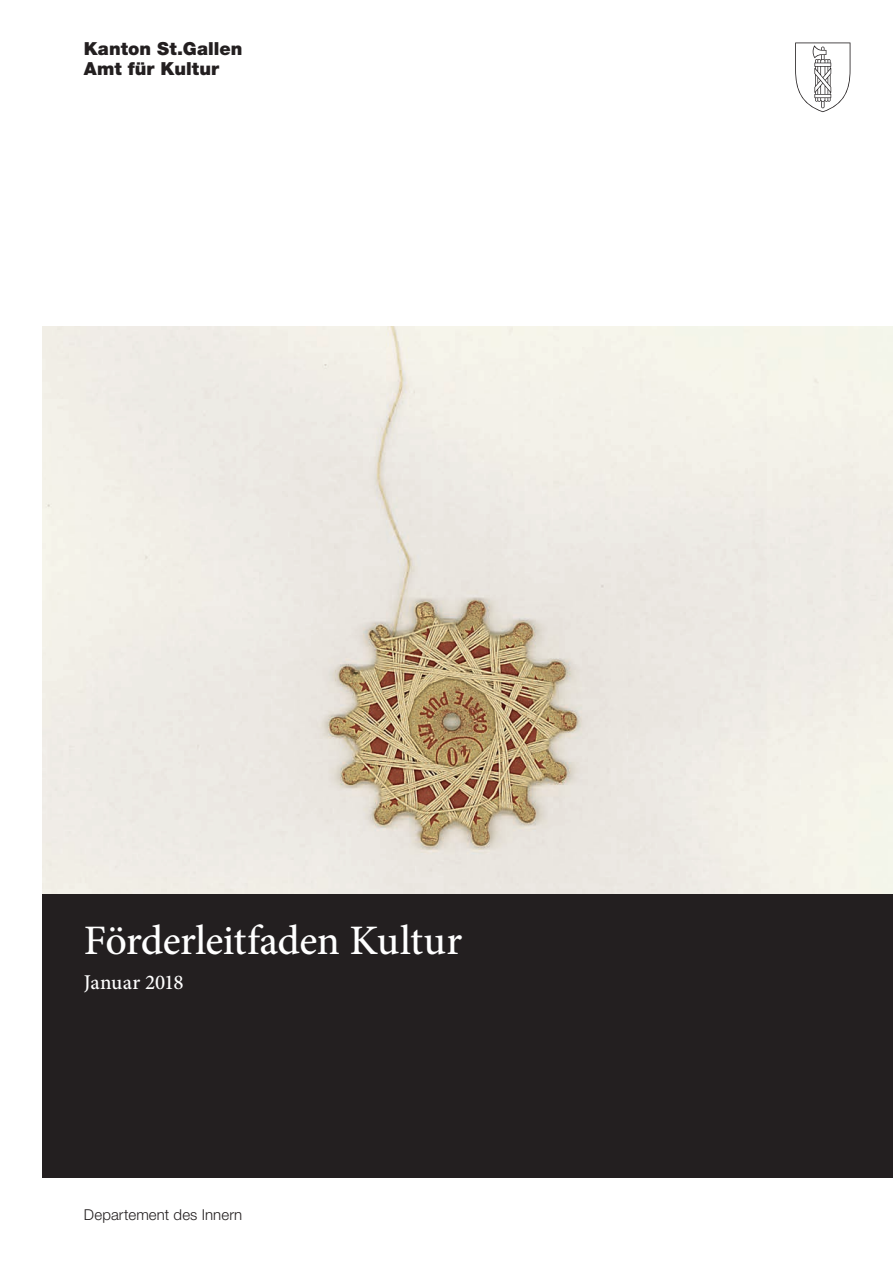
<style>
.page{position:relative;width:893px;height:1263px;background:#fff}
.page>*{position:absolute;margin:0;border:0;box-sizing:border-box;transform-origin:0 0}
.t1{font:500 42px "Minion Pro";letter-spacing:-.015em;color:#fff}
.t2{font:500 21px "Minion Pro";letter-spacing:-.01em;color:#fff}
.t3{font:900 18px/19.8px "Helvetica Neue LT Std";letter-spacing:.005em;color:#231f20}
.t4{font:300 15px "Helvetica Neue LT Std";letter-spacing:.01em;color:#231f20}
</style>
<div class="page">
<img style="left:43px;top:326px;width:850px;height:568px">
<div style="left:43px;top:894px;width:850px;height:284px;background:#231f20"></div>
<svg style="left:795px;top:43px;width:55px;height:69px"></svg>
<p class="t3" style="left:84px;top:39px;width:160px">Kanton St.Gallen<br>Amt für Kultur</p>
<h1 class="t1" style="left:84px;top:912px;width:380px">Förderleitfaden Kultur</h1>
<p class="t2" style="left:84px;top:968px;width:101px">Januar 2018</p>
<p class="t4" style="left:84px;top:1206px;width:160px">Departement des Innern</p>
</div>
